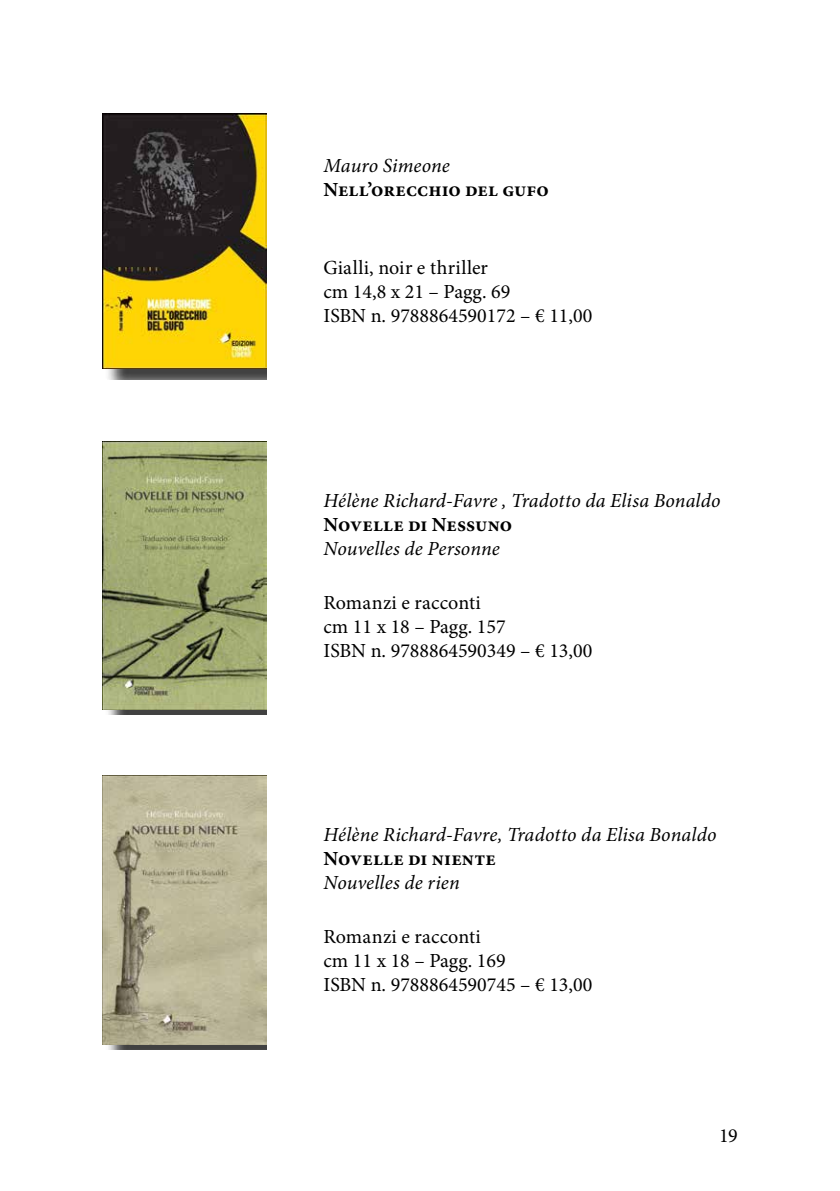
<style>
.page{position:relative;width:840px;height:1191px;background:#fff}
.page>*{position:absolute;margin:0;border:0;box-sizing:border-box;transform-origin:0 0}
.t1{font:20px/24px "Minion Pro";color:#000}
.t2{font:italic 20px "Minion Pro";letter-spacing:.005em;color:#000}
.t3{font:700 20px "Minion Pro";letter-spacing:.01em;color:#000}
</style>
<div class="page">
<img style="left:102px;top:776px;width:164px;height:268px">
<img style="left:102px;top:441px;width:164px;height:269px">
<div style="left:105px;top:117px;width:161px;height:263px;background:#000;opacity:.75"></div>
<img style="left:102px;top:114px;width:164px;height:254px">
<p class="t2" style="left:323px;top:152px;width:128px">Mauro Simeone</p>
<p class="t3" style="left:323px;top:176px;width:227px">Nell’orecchio del gufo</p>
<p class="t1" style="left:323px;top:256px;width:270px">Gialli, noir e thriller<br>cm 14,8 x 21 – Pagg. 69<br>ISBN n. 9788864590172 – € 11,00</p>
<p class="t2" style="left:323px;top:487px;width:398px">Hélène Richard-Favre , Tradotto da Elisa Bonaldo</p>
<p class="t3" style="left:323px;top:510px;width:190px">Novelle di Nessuno</p>
<p class="t2" style="left:323px;top:535px;width:178px">Nouvelles de Personne</p>
<p class="t1" style="left:323px;top:590px;width:270px">Romanzi e racconti<br>cm 11 x 18 – Pagg. 157<br>ISBN n. 9788864590349 – € 13,00</p>
<p class="t2" style="left:323px;top:821px;width:394px">Hélène Richard-Favre, Tradotto da Elisa Bonaldo</p>
<p class="t3" style="left:323px;top:845px;width:174px">Novelle di niente</p>
<p class="t2" style="left:323px;top:869px;width:138px">Nouvelles de rien</p>
<p class="t1" style="left:323px;top:925px;width:270px">Romanzi e racconti<br>cm 11 x 18 – Pagg. 169<br>ISBN n. 9788864590745 – € 13,00</p>
<p class="t1" style="left:718px;top:1124px;width:20px">19</p>
</div>
